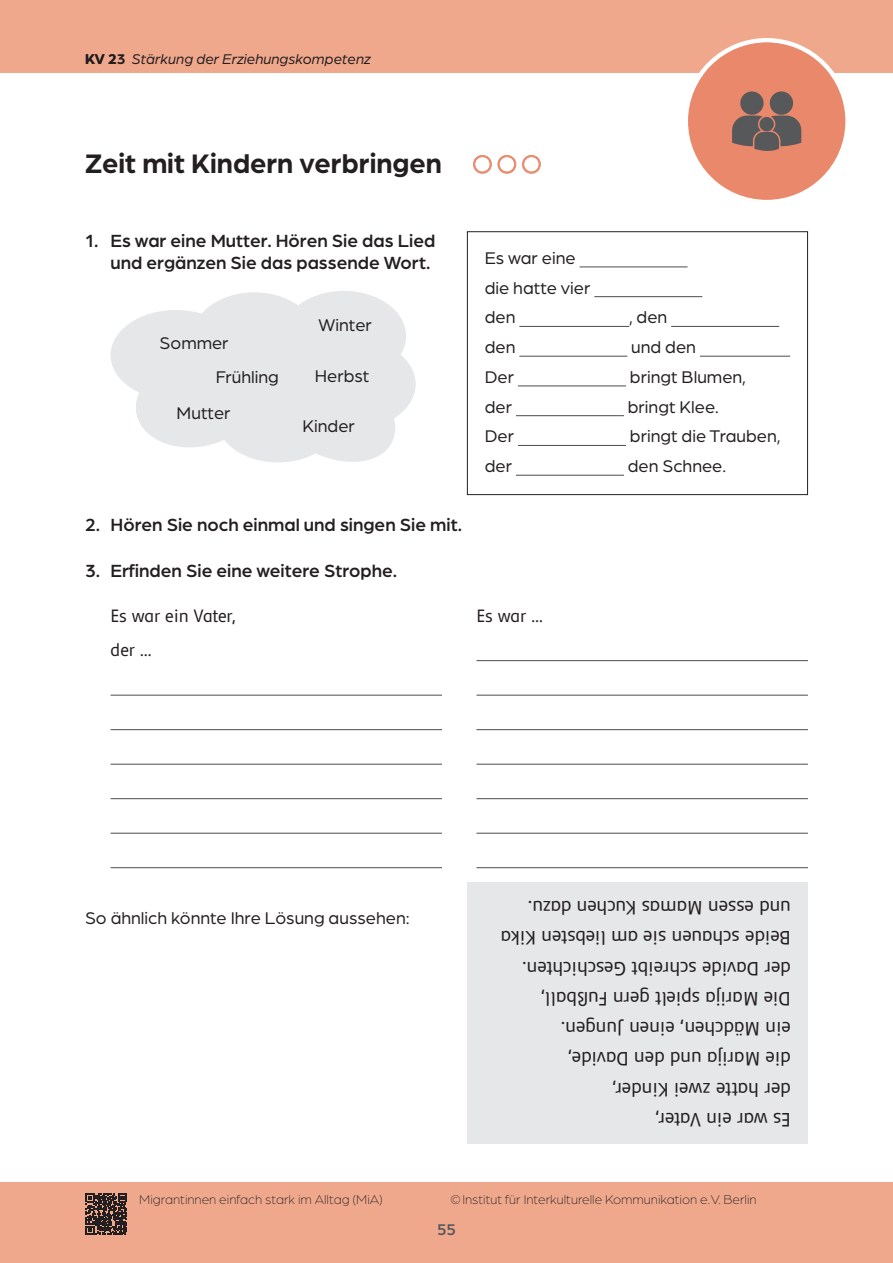
<style>
.page{position:relative;width:893px;height:1263px;background:#fff}
.page>*{position:absolute;margin:0;border:0;box-sizing:border-box;transform-origin:0 0}
.Stundentitel{font:700 28.5px "Arboria";color:#231f20}
.Semikolon_Regular_13{font:19.5px "Semikolon Plus";color:#231f20}
.AB_Arbeitsanweisung{font:500 18.75px/21.8px "Arboria";color:#231f20;text-align:right}
.AB_Fließtext{font:18px "Arboria";color:#231f20}
.Wortschatz_zentriert{font:18px "Arboria";color:#231f20}
.Item_Frage_12_14_5{font:18px "Semikolon Plus";color:#231f20}
.t1{font:500 16.5px "Arboria";color:#57585a}
.Themenfeld_Kopfzeile{font:italic 15px "Arboria";color:#231f20}
.t2{font:300 13.5px "Arboria";color:#231f20}
.s1{font-weight:700;font-style:normal}
.s2{color:#ea886b}
</style>
<div class="page">
<div style="left:0;top:1182px;width:893px;height:81px;background:#f0a88d"></div>
<div style="left:0;top:0;width:893px;height:72px;background:#f0a88d"></div>
<div style="left:683px;top:38px;width:167px;height:166px;border:4px solid #fff;border-radius:50%"></div>
<svg style="left:86px;top:1193px;width:41px;height:41px"></svg>
<div style="left:688px;top:43px;width:157px;height:157px;background:#ea886b;border-radius:50%"></div>
<svg style="left:732px;top:91px;width:69px;height:60px"></svg>
<hr style="left:111px;top:695px;width:331px;height:1px;background:#4b4c4d">
<hr style="left:111px;top:729px;width:331px;height:1px;background:#4b4c4d">
<hr style="left:111px;top:764px;width:331px;height:1px;background:#4b4c4d">
<hr style="left:111px;top:798px;width:331px;height:1px;background:#4b4c4d">
<hr style="left:111px;top:833px;width:331px;height:1px;background:#4b4c4d">
<hr style="left:111px;top:867px;width:331px;height:1px;background:#4b4c4d">
<hr style="left:476px;top:660px;width:332px;height:1px;background:#4b4c4d">
<hr style="left:476px;top:695px;width:332px;height:1px;background:#4b4c4d">
<hr style="left:476px;top:729px;width:332px;height:1px;background:#4b4c4d">
<hr style="left:476px;top:764px;width:332px;height:1px;background:#4b4c4d">
<hr style="left:476px;top:798px;width:332px;height:1px;background:#4b4c4d">
<hr style="left:476px;top:833px;width:332px;height:1px;background:#4b4c4d">
<hr style="left:476px;top:867px;width:332px;height:1px;background:#4b4c4d">
<hr style="left:579px;top:267px;width:108px;height:1px;background:#4b4c4d">
<hr style="left:594px;top:296px;width:108px;height:1px;background:#4b4c4d">
<hr style="left:519px;top:326px;width:110px;height:1px;background:#4b4c4d">
<hr style="left:671px;top:326px;width:108px;height:1px;background:#4b4c4d">
<hr style="left:519px;top:356px;width:108px;height:1px;background:#4b4c4d">
<hr style="left:700px;top:356px;width:90px;height:1px;background:#4b4c4d">
<hr style="left:518px;top:386px;width:108px;height:1px;background:#4b4c4d">
<hr style="left:516px;top:415px;width:108px;height:1px;background:#4b4c4d">
<hr style="left:518px;top:445px;width:108px;height:1px;background:#4b4c4d">
<hr style="left:516px;top:475px;width:108px;height:1px;background:#4b4c4d">
<div style="left:467px;top:231px;width:341px;height:264px;border:1px solid #231f20"></div>
<div style="left:291px;top:339px;width:125px;height:90px;background:#e6e7e9;border-radius:50%"></div>
<svg style="left:132px;top:355px;width:270px;height:108px"></svg>
<div style="left:111px;top:310px;width:130px;height:90px;background:#e6e7e9;border-radius:50%"></div>
<div style="left:282px;top:291px;width:124px;height:90px;background:#e6e7e9;border-radius:50%"></div>
<div style="left:192px;top:292px;width:125px;height:91px;background:#e6e7e9;border-radius:50%"></div>
<div style="left:468px;top:883px;width:340px;height:261px;background:#e6e7e9"></div>
<p class="Themenfeld_Kopfzeile" style="left:85px;top:49px;width:287px"><span class="s1">KV 23</span> Stärkung der Erziehungskompetenz</p>
<p class="Stundentitel" style="left:85px;top:144px;width:460px">Zeit mit Kindern verbringen <span class="s2">○○○</span></p>
<p class="AB_Arbeitsanweisung" style="left:85px;top:229px;width:352px">1. Es war eine Mutter. Hören Sie das Lied und ergänzen Sie das passende Wort.</p>
<p class="Wortschatz_zentriert" style="left:160px;top:331px;width:70px">Sommer</p>
<p class="Wortschatz_zentriert" style="left:319px;top:313px;width:55px">Winter</p>
<p class="Wortschatz_zentriert" style="left:216px;top:365px;width:64px">Frühling</p>
<p class="Wortschatz_zentriert" style="left:315px;top:364px;width:56px">Herbst</p>
<p class="Wortschatz_zentriert" style="left:177px;top:401px;width:55px">Mutter</p>
<p class="Wortschatz_zentriert" style="left:303px;top:415px;width:54px">Kinder</p>
<p class="AB_Fließtext" style="left:485px;top:246px;width:92px">Es war eine</p>
<p class="AB_Fließtext" style="left:485px;top:276px;width:107px">die hatte vier</p>
<p class="AB_Fließtext" style="left:485px;top:306px;width:32px">den</p>
<p class="AB_Fließtext" style="left:629px;top:306px;width:40px">, den</p>
<p class="AB_Fließtext" style="left:485px;top:335px;width:32px">den</p>
<p class="AB_Fließtext" style="left:631px;top:335px;width:66px">und den</p>
<p class="AB_Fließtext" style="left:485px;top:365px;width:31px">Der</p>
<p class="AB_Fließtext" style="left:630px;top:365px;width:117px">bringt Blumen,</p>
<p class="AB_Fließtext" style="left:485px;top:395px;width:29px">der</p>
<p class="AB_Fließtext" style="left:628px;top:395px;width:93px">bringt Klee.</p>
<p class="AB_Fließtext" style="left:485px;top:425px;width:31px">Der</p>
<p class="AB_Fließtext" style="left:630px;top:425px;width:152px">bringt die Trauben,</p>
<p class="AB_Fließtext" style="left:485px;top:454px;width:29px">der</p>
<p class="AB_Fließtext" style="left:628px;top:454px;width:100px">den Schnee.</p>
<p class="AB_Arbeitsanweisung" style="left:85px;top:513px;width:379px">2. Hören Sie noch einmal und singen Sie mit.</p>
<p class="AB_Arbeitsanweisung" style="left:85px;top:558px;width:314px">3. Erfinden Sie eine weitere Strophe.</p>
<p class="Item_Frage_12_14_5" style="left:111px;top:606px;width:127px">Es war ein Vater,</p>
<p class="Item_Frage_12_14_5" style="left:111px;top:640px;width:43px">der …</p>
<p class="Item_Frage_12_14_5" style="left:476px;top:606px;width:68px">Es war …</p>
<p class="AB_Fließtext" style="left:85px;top:906px;width:326px">So ähnlich könnte Ihre Lösung aussehen:</p>
<p class="Semikolon_Regular_13" style="left:791px;top:918px;width:264px;rotate:-180deg">und essen Mamas Kuchen dazu.</p>
<p class="Semikolon_Regular_13" style="left:791px;top:948px;width:291px;rotate:-180deg">Beide schauen sie am liebsten Kika</p>
<p class="Semikolon_Regular_13" style="left:791px;top:978px;width:270px;rotate:-180deg">der Davide schreibt Geschichten.</p>
<p class="Semikolon_Regular_13" style="left:791px;top:1009px;width:252px;rotate:-180deg">Die Marija spielt gern Fußball,</p>
<p class="Semikolon_Regular_13" style="left:791px;top:1039px;width:232px;rotate:-180deg">ein Mädchen, einen Jungen.</p>
<p class="Semikolon_Regular_13" style="left:791px;top:1069px;width:225px;rotate:-180deg">die Marija und den Davide,</p>
<p class="Semikolon_Regular_13" style="left:791px;top:1100px;width:180px;rotate:-180deg">der hatte zwei Kinder,</p>
<p class="Semikolon_Regular_13" style="left:791px;top:1130px;width:137px;rotate:-180deg">Es war ein Vater,</p>
<p class="t2" style="left:139px;top:1191px;width:245px">Migrantinnen einfach stark im Alltag (MiA)</p>
<p class="t2" style="left:450px;top:1191px;width:308px">©Institut für Interkulturelle Kommunikation e.V. Berlin</p>
<p class="t1" style="left:437px;top:1219px;width:20px">55</p>
</div>
